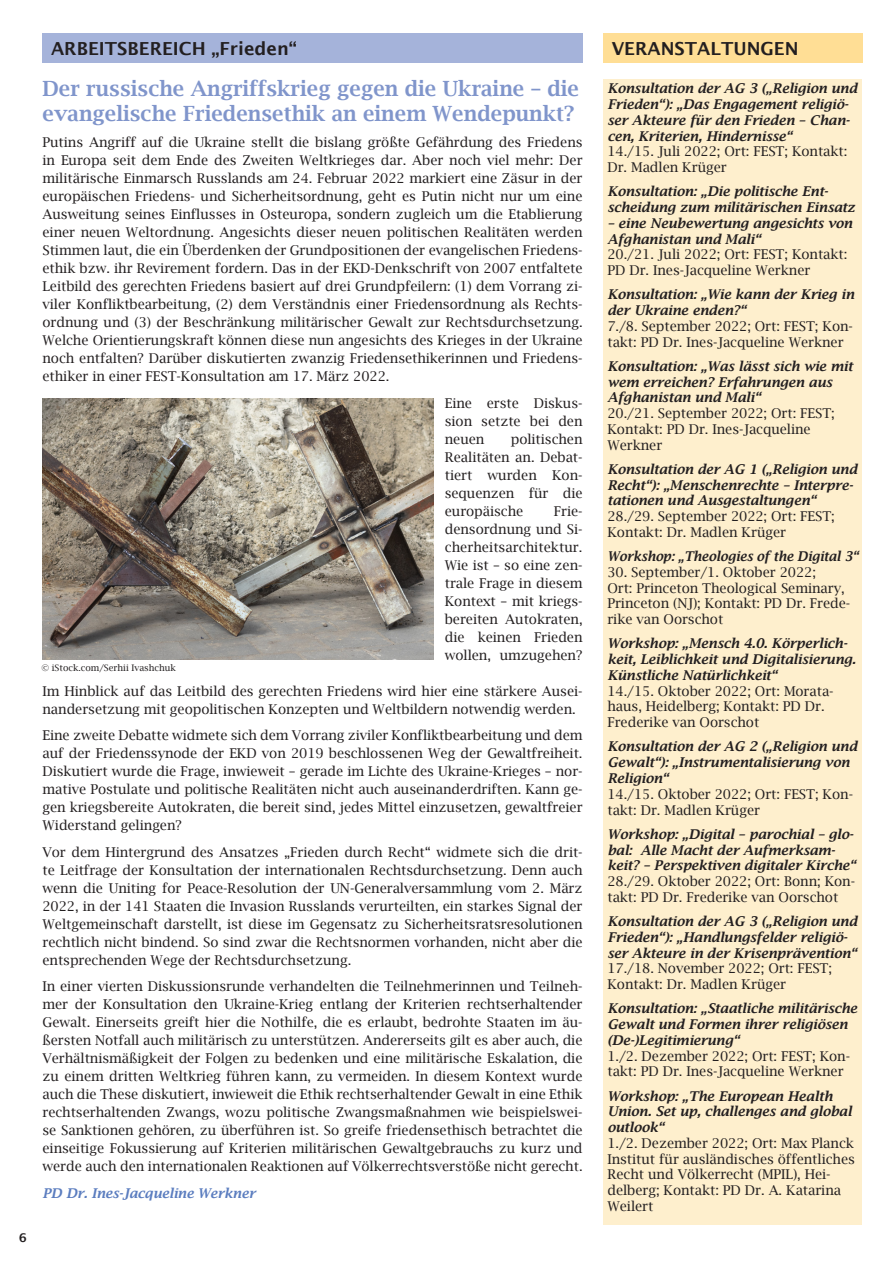
<style>
.page{position:relative;width:893px;height:1263px;background:#fff}
.page>*{position:absolute;margin:0;border:0;box-sizing:border-box;transform-origin:0 0}
.NewsletterTitel{font:600 21px/25.2px "Lucida Bright";color:#8095cb}
.t1{font:600 18px "Lucida Sans";color:#231f20}
.NewsletterTitel-2{font:13.5px/18px "Lucida Bright";letter-spacing:-.005em;color:#231f20;text-align:justify}
.Rubrik_Titel{font:italic 600 13.5px/15.8px "Lucida Bright";letter-spacing:-.005em;color:#231f20}
.Rubrik_Titel-2{font:13.5px/15.8px "Lucida Bright";letter-spacing:-.005em;color:#231f20}
.Rubrik_Titel-3{font:italic 600 13.5px "Lucida Bright";letter-spacing:-.005em;color:#231f20;scale:.95 1}
.NewsletterCopy{font:italic 600 13.5px "Lucida Bright";letter-spacing:-.005em;color:#5b7dbf}
.t2{font:600 12px "Lucida Sans";color:#231f20}
.Copyright{font:9px "Lucida Bright";color:#231f20}
.s1{font-weight:400;font-style:normal}
</style>
<div class="page">
<div style="left:603px;top:79px;width:258px;height:1146px;background:#feefcd"></div>
<div style="left:43px;top:33px;width:540px;height:29px;background:#a5b3da"></div>
<div style="left:603px;top:33px;width:260px;height:29px;background:#ffde95"></div>
<img style="left:43px;top:399px;width:391px;height:260px">
<p class="t2" style="left:19px;top:1231px;width:9px">6</p>
<p class="t1" style="left:51px;top:38px;width:247px">ARBEITSBEREICH „Frieden“</p>
<p class="NewsletterTitel" style="left:43px;top:75px;width:538px">Der russische Angriffskrieg gegen die Ukraine – die evangelische Friedensethik an einem Wendepunkt?</p>
<p class="NewsletterTitel-2" style="left:43px;top:133px;width:542px">Putins Angriff auf die Ukraine stellt die bislang größte Gefährdung des Friedens in Europa seit dem Ende des Zweiten Weltkrieges dar. Aber noch viel mehr: Der militärische Einmarsch Russlands am 24. Februar 2022 markiert eine Zäsur in der europäischen Friedens- und Sicherheitsordnung, geht es Putin nicht nur um eine Ausweitung seines Einflusses in Osteuropa, sondern zugleich um die Etablierung einer neuen Weltordnung. Angesichts dieser neuen politischen Realitäten werden Stimmen laut, die ein Überdenken der Grundpositionen der evangelischen Friedens&shy;ethik bzw. ihr Revirement fordern. Das in der EKD-Denkschrift von 2007 entfaltete Leitbild des gerechten Friedens basiert auf drei Grundpfeilern: (1) dem Vorrang zi&shy;viler Konfliktbearbeitung, (2) dem Verständnis einer Friedensordnung als Rechts&shy;ordnung und (3) der Beschränkung militärischer Gewalt zur Rechtsdurchsetzung.<br>Welche Orientierungskraft können diese nun angesichts des Krieges in der Ukraine noch entfalten? Darüber diskutierten zwanzig Friedensethikerinnen und Friedens&shy;ethiker in einer FEST-Konsultation am 17. März 2022.</p>
<p class="NewsletterTitel-2" style="left:445px;top:394px;width:139px">Eine erste Diskus&shy;sion setzte bei den neuen</p>
<p class="NewsletterTitel-2" style="left:445px;top:430px;width:139px;text-indent:66px">politischen Realitäten an. Debat&shy;tiert wurden Kon&shy;sequenzen für die europäische</p>
<p class="NewsletterTitel-2" style="left:445px;top:502px;width:139px;text-indent:109px">Frie&shy;densordnung und Si&shy;cherheitsarchitektur.<br>Wie ist – so eine zen&shy;trale Frage in diesem Kontext – mit kriegs&shy;bereiten Autokraten, die keinen Frieden wollen, umzugehen?</p>
<p class="NewsletterTitel-2" style="left:43px;top:682px;width:541px">Im Hinblick auf das Leitbild des gerechten Friedens wird hier eine stärkere Ausei&shy;nandersetzung mit geopolitischen Konzepten und Weltbildern notwendig werden.</p>
<p class="NewsletterTitel-2" style="left:43px;top:726px;width:542px">Eine zweite Debatte widmete sich dem Vorrang ziviler Konfliktbearbeitung und dem auf der Friedenssynode der EKD von 2019 beschlossenen Weg der Gewaltfreiheit.<br>Diskutiert wurde die Frage, inwieweit – gerade im Lichte des Ukraine-Krieges – nor&shy;mative Postulate und politische Realitäten nicht auch auseinanderdriften. Kann ge&shy;gen kriegsbereite Autokraten, die bereit sind, jedes Mittel einzusetzen, gewaltfreier Widerstand gelingen?</p>
<p class="NewsletterTitel-2" style="left:43px;top:843px;width:542px">Vor dem Hintergrund des Ansatzes „Frieden durch Recht“ widmete sich die drit&shy;te Leitfrage der Konsultation der internationalen Rechtsdurchsetzung. Denn auch wenn die Uniting for Peace-Resolution der UN-Generalversammlung vom 2. März 2022, in der 141 Staaten die Invasion Russlands verurteilten, ein starkes Signal der Weltgemeinschaft darstellt, ist diese im Gegensatz zu Sicherheitsratsresolutionen rechtlich nicht bindend. So sind zwar die Rechtsnormen vorhanden, nicht aber die entsprechenden Wege der Rechtsdurchsetzung.</p>
<p class="NewsletterTitel-2" style="left:43px;top:977px;width:542px">In einer vierten Diskussionsrunde verhandelten die Teilnehmerinnen und Teilneh&shy;mer der Konsultation den Ukraine-Krieg entlang der Kriterien rechtserhaltender Gewalt. Einerseits greift hier die Nothilfe, die es erlaubt, bedrohte Staaten im äu&shy;ßersten Notfall auch militärisch zu unterstützen. Andererseits gilt es aber auch, die Verhältnismäßigkeit der Folgen zu bedenken und eine militärische Eskalation, die zu einem dritten Weltkrieg führen kann, zu vermeiden. In diesem Kontext wurde auch die These diskutiert, inwieweit die Ethik rechtserhaltender Gewalt in eine Ethik rechtserhaltenden Zwangs, wozu politische Zwangsmaßnahmen wie beispielswei&shy;se Sanktionen gehören, zu überführen ist. So greife friedensethisch betrachtet die einseitige Fokussierung auf Kriterien militärischen Gewaltgebrauchs zu kurz und werde auch den internationalen Reaktionen auf Völkerrechtsverstöße nicht gerecht.</p>
<p class="NewsletterCopy" style="left:43px;top:1185px;width:214px">PD Dr. Ines-Jacqueline Werkner</p>
<p class="Copyright" style="left:41px;top:663px;width:136px">© iStock.com/Serhii Ivashchuk</p>
<p class="t1" style="left:612px;top:38px;width:188px">VERANSTALTUNGEN</p>
<p class="Rubrik_Titel" style="left:607px;top:81px;width:251px">Konsultation der AG 3 („Religion und Frieden“): „Das Engagement religiö&shy;ser Akteure für den Frieden – Chan&shy;cen, Kriterien, Hindernisse“</p>
<p class="Rubrik_Titel-2" style="left:607px;top:144px;width:241px">14./15. Juli 2022; Ort: FEST; Kontakt:<br>Dr. Madlen Krüger</p>
<p class="Rubrik_Titel" style="left:607px;top:184px;width:249px">Konsultation: „Die politische Ent&shy;scheidung zum militärischen Einsatz</p>
<p class="Rubrik_Titel" style="left:607px;top:215px;width:247px">– eine Neubewertung angesichts von<br>Afghanistan und Mali“</p>
<p class="Rubrik_Titel-2" style="left:607px;top:247px;width:241px">20./21. Juli 2022; Ort: FEST; Kontakt:<br>PD Dr. Ines-Jacqueline Werkner</p>
<p class="Rubrik_Titel" style="left:607px;top:287px;width:248px">Konsultation: „Wie kann der Krieg in der Ukraine enden?“</p>
<p class="Rubrik_Titel-2" style="left:607px;top:318px;width:247px">7./8. September 2022; Ort: FEST; Kon&shy;takt: PD Dr. Ines-Jacqueline Werkner</p>
<p class="Rubrik_Titel" style="left:607px;top:358px;width:247px">Konsultation: „Was lässt sich wie mit wem erreichen? Erfahrungen aus<br>Afghanistan und Mali“</p>
<p class="Rubrik_Titel-2" style="left:607px;top:405px;width:229px">20./21. September 2022; Ort: FEST;<br>Kontakt: PD Dr. Ines-Jacqueline<br>Werkner</p>
<p class="Rubrik_Titel" style="left:607px;top:461px;width:251px">Konsultation der AG 1 („Religion und<br>Recht“): „Menschenrechte – Interpre&shy;tationen und Ausgestaltungen“</p>
<p class="Rubrik_Titel-2" style="left:607px;top:508px;width:229px">28./29. September 2022; Ort: FEST;<br>Kontakt: Dr. Madlen Krüger</p>
<p class="Rubrik_Titel-3" style="left:607px;top:549px;width:266px">Workshop: „Theologies of the Digital 3“</p>
<p class="Rubrik_Titel-2" style="left:607px;top:564px;width:244px">30. September/1. Oktober 2022;<br>Ort: Princeton Theological Seminary,<br>Princeton (NJ); Kontakt: PD Dr. Frede&shy;rike van Oorschot</p>
<p class="Rubrik_Titel" style="left:607px;top:636px;width:250px">Workshop: „Mensch 4.0. Körperlich&shy;keit, Leiblichkeit und Digitalisierung.<br>Künstliche Natürlichkeit“</p>
<p class="Rubrik_Titel-2" style="left:607px;top:683px;width:228px">14./15. Oktober 2022; Ort: Morata&shy;haus, Heidelberg; Kontakt: PD Dr.<br>Frederike van Oorschot</p>
<p class="Rubrik_Titel" style="left:607px;top:739px;width:251px">Konsultation der AG 2 („Religion und<br>Gewalt“): „Instrumentalisierung von<br>Religion“</p>
<p class="Rubrik_Titel-2" style="left:607px;top:786px;width:247px">14./15. Oktober 2022; Ort: FEST; Kon&shy;takt: Dr. Madlen Krüger</p>
<p class="Rubrik_Titel" style="left:607px;top:826px;width:250px">Workshop: „Digital – parochial – glo&shy;bal: Alle Macht der Aufmerksam&shy;keit? – Perspektiven digitaler Kirche“ <span class="s1">28./29. Oktober 2022; Ort: Bonn; Kon&shy;takt: PD Dr. Frederike van Oorschot</span></p>
<p class="Rubrik_Titel" style="left:607px;top:913px;width:251px">Konsultation der AG 3 („Religion und<br>Frieden“): „Handlungsfelder religiö&shy;ser Akteure in der Krisenprävention“</p>
<p class="Rubrik_Titel-2" style="left:607px;top:960px;width:226px">17./18. November 2022; Ort: FEST;<br>Kontakt: Dr. Madlen Krüger</p>
<p class="Rubrik_Titel" style="left:607px;top:1000px;width:251px">Konsultation: „Staatliche militärische<br>Gewalt und Formen ihrer religiösen (De-)Legitimierung“</p>
<p class="Rubrik_Titel-2" style="left:607px;top:1048px;width:244px">1./2. Dezember 2022; Ort: FEST; Kon&shy;takt: PD Dr. Ines-Jacqueline Werkner</p>
<p class="Rubrik_Titel" style="left:607px;top:1088px;width:246px">Workshop: „The European Health<br>Union. Set up, challenges and global outlook“</p>
<p class="Rubrik_Titel-2" style="left:607px;top:1135px;width:249px">1./2. Dezember 2022; Ort: Max Planck<br>Institut für ausländisches öffentliches<br>Recht und Völkerrecht (MPIL), Hei&shy;delberg; Kontakt: PD Dr. A. Katarina<br>Weilert</p>
</div>
